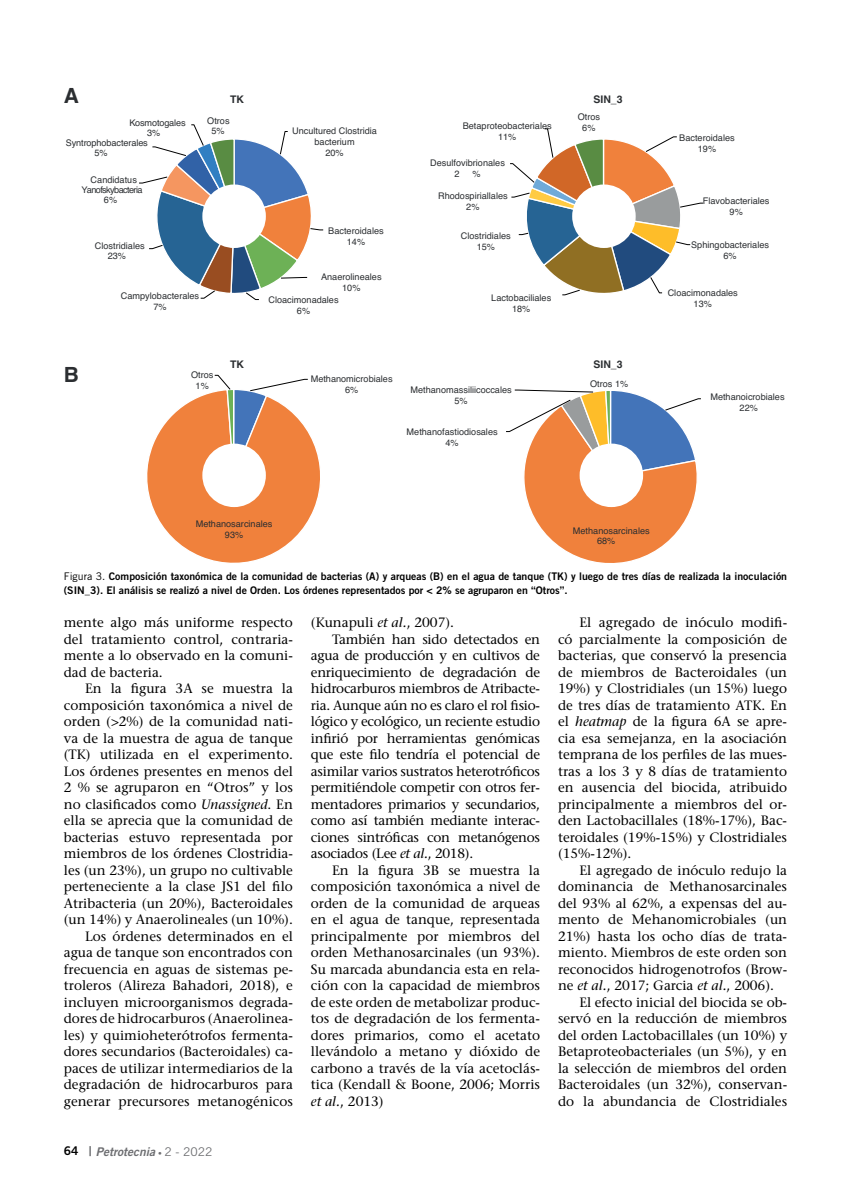
<style>
.page{position:relative;width:851px;height:1191px;background:#fff}
.page>*{position:absolute;margin:0;border:0;box-sizing:border-box;transform-origin:0 0}
.t1{font:700 20.85px "Helvetica";color:#2b2e31}
.t2{font:13.5px/16.5px "Stone Serif";color:#000;text-align:justify}
.t3{font:13.5px "Stone Serif";letter-spacing:-.02em;color:#000}
.t4{font:italic 12px "Trade Gothic Bold Two";color:#6d6e71}
.t5{font:10.5px/13.5px "Trade Gothic Bold Two";color:#000}
.t6{font:700 10.5px "Helvetica";color:#2b2e31}
.t7{font:9.15px/10.9px "Helvetica";color:#2b2e31;text-align:center}
.t8{font:9.15px/10.1px "Helvetica";letter-spacing:-.065em;color:#2b2e31;text-align:center}
.s1{font-family:"Trade Gothic"}
.s2{font-style:italic}
.s3{font-style:normal;color:#000}
.s4{font-style:normal;font-size:13.5px}
.s5{font-style:normal;font-size:7.5px}
.s6{font-family:"Trade Gothic";font-style:normal}
</style>
<div class="page">
<svg style="left:139px;top:124px;width:185px;height:176px"></svg>
<svg style="left:510px;top:128px;width:193px;height:168px"></svg>
<svg style="left:147px;top:375px;width:173px;height:188px"></svg>
<svg style="left:506px;top:389px;width:195px;height:174px"></svg>
<div style="left:202px;top:184px;width:64px;height:64px;background:#fff;border-radius:50%"></div>
<div style="left:572px;top:184px;width:63px;height:64px;background:#fff;border-radius:50%"></div>
<div style="left:202px;top:443px;width:64px;height:64px;background:#fff;border-radius:50%"></div>
<div style="left:579px;top:443px;width:64px;height:64px;background:#fff;border-radius:50%"></div>
<h1 class="t1" style="left:64px;top:83px;width:17px">A</h1>
<p class="t6" style="left:230px;top:93px;width:15px">TK</p>
<p class="t6" style="left:593px;top:93px;width:31px">SIN_3</p>
<p class="t7" style="left:147px;top:118px;width:40px;line-height:10.1px;text-align:left;text-indent:-18px">Kosmotogales<br>3%</p>
<p class="t7" style="left:207px;top:115px;width:24px">Otros</p>
<p class="t7" style="left:577px;top:112px;width:24px">Otros<br>6%</p>
<p class="t7" style="left:462px;top:121px;width:90px">Betaproteobacteriales<br>11%</p>
<p class="t7" style="left:292px;top:126px;width:86px">Uncultured Clostridia bacterium<br>20%</p>
<p class="t7" style="left:211px;top:125px;width:15px">5%</p>
<p class="t7" style="left:94px;top:138px;width:55px;line-height:10.1px;text-align:left;text-indent:-29px">Syntrophobacterales<br>5%</p>
<p class="t8" style="left:81px;top:175px;width:63px">Candidatus<br>Yanofskybacteria<br>6%</p>
<p class="t7" style="left:108px;top:241px;width:38px;line-height:10.1px;text-align:left;text-indent:-13px">Clostridiales<br>23%</p>
<p class="t7" style="left:328px;top:226px;width:57px">Bacteroidales<br>14%</p>
<p class="t7" style="left:321px;top:271px;width:62px">Anaerolineales<br>10%</p>
<p class="t7" style="left:121px;top:291px;width:80px">Campylobacterales<br>7%</p>
<p class="t7" style="left:268px;top:294px;width:72px">Cloacimonadales<br>6%</p>
<p class="t7" style="left:454px;top:157px;width:52px;text-align:left;text-indent:-24px">Desulfovibrionales<br>2</p>
<p class="t7" style="left:472px;top:168px;width:10px">%</p>
<p class="t7" style="left:438px;top:190px;width:71px">Rhodospiriallales<br>2%</p>
<p class="t7" style="left:461px;top:230px;width:51px">Clostridiales<br>15%</p>
<p class="t7" style="left:491px;top:292px;width:61px">Lactobaciliales<br>18%</p>
<h1 class="t1" style="left:64px;top:362px;width:17px">B</h1>
<p class="t7" style="left:191px;top:370px;width:24px">Otros<br>1%</p>
<p class="t6" style="left:230px;top:357px;width:15px">TK</p>
<p class="t6" style="left:593px;top:357px;width:31px">SIN_3</p>
<p class="t7" style="left:310px;top:374px;width:83px">Methanomicrobiales<br>6%</p>
<p class="t7" style="left:410px;top:385px;width:103px">Methanomassiliicoccales<br>5%</p>
<p class="t7" style="left:406px;top:426px;width:92px">Methanofastiodiosales<br>4%</p>
<p class="t7" style="left:590px;top:378px;width:40px">Otros 1%</p>
<p class="t7" style="left:679px;top:132px;width:57px">Bacteroidales<br>19%</p>
<p class="t7" style="left:702px;top:195px;width:68px">Flavobacteriales<br>9%</p>
<p class="t7" style="left:691px;top:239px;width:79px">Sphingobacteriales<br>6%</p>
<p class="t7" style="left:667px;top:287px;width:72px">Cloacimonadales<br>13%</p>
<p class="t7" style="left:710px;top:392px;width:76px">Methanoicrobiales<br>22%</p>
<p class="t7" style="left:196px;top:518px;width:78px">Methanosarcinales<br>93%</p>
<p class="t7" style="left:597px;top:526px;width:54px;line-height:10.1px;text-align:left;text-indent:-24px">Methanosarcinales<br>68%</p>
<p class="t5" style="left:64px;top:569px;width:724px"><span class="s1">Figura 3.</span> Composición taxonómica de la comunidad de bacterias (A) y arqueas (B) en el agua de tanque (TK) y luego de tres días de realizada la inoculación (SIN_3). El análisis se realizó a nivel de Orden. Los órdenes representados por &lt; 2% se agruparon en “Otros”.</p>
<p class="t2" style="left:64px;top:614px;width:230px">mente algo más uniforme respecto del tratamiento control, contraria&shy;mente a lo observado en la comuni&shy;dad de bacteria.</p>
<p class="t2" style="left:64px;top:680px;width:230px;text-align:right">En la figura 3A se muestra la composición taxonómica a nivel de orden (&gt;2%) de la comunidad nati&shy;va de la muestra de agua de tanque (TK) utilizada en el experimento.<br>Los órdenes presentes en menos del 2 % se agruparon en “Otros” y los no clasificados como <span class="s2">Unassigned</span>. En ella se aprecia que la comunidad de bacterias estuvo representada por miembros de los órdenes Clostridia&shy;les (un 23%), un grupo no cultivable perteneciente a la clase JS1 del filo Atribacteria (un 20%), Bacteroidales (un 14%) y Anaerolineales (un 10%).<br>Los órdenes determinados en el agua de tanque son encontrados con frecuencia en aguas de sistemas pe&shy;troleros (Alireza Bahadori, 2018), e incluyen microorganismos degrada&shy;dores de hidrocarburos (Anaerolinea&shy;les) y quimioheterótrofos fermenta&shy;dores secundarios (Bacteroidales) ca&shy;paces de utilizar intermediarios de la degradación de hidrocarburos para generar precursores metanogénicos</p>
<p class="t4" style="left:64px;top:1143px;width:150px"><span class="s3">64</span> <span class="s4">|</span> Petrotecnia <span class="s5">•</span> <span class="s6">2 - 2022</span></p>
<p class="t2" style="left:311px;top:614px;width:145px">(Kunapuli <span class="s2">et al.</span>, 2007).</p>
<p class="t3" style="left:332px;top:630px;width:209px">También han sido detectados en</p>
<p class="t3" style="left:311px;top:647px;width:230px">agua de producción y en cultivos de</p>
<p class="t3" style="left:311px;top:663px;width:230px">enriquecimiento de degradación de</p>
<p class="t3" style="left:311px;top:680px;width:230px">hidrocarburos miembros de Atribacte-</p>
<p class="t3" style="left:311px;top:696px;width:230px">ria. Aunque aún no es claro el rol fisio-</p>
<p class="t3" style="left:311px;top:713px;width:230px">lógico y ecológico, un reciente estudio</p>
<p class="t3" style="left:311px;top:729px;width:230px">infirió por herramientas genómicas</p>
<p class="t3" style="left:311px;top:746px;width:230px">que este filo tendría el potencial de</p>
<p class="t3" style="left:311px;top:762px;width:230px">asimilar varios sustratos heterotróficos</p>
<p class="t3" style="left:311px;top:779px;width:230px">permitiéndole competir con otros fer-</p>
<p class="t3" style="left:311px;top:795px;width:230px">mentadores primarios y secundarios,</p>
<p class="t3" style="left:311px;top:812px;width:230px">como así también mediante interac-</p>
<p class="t3" style="left:311px;top:828px;width:230px">ciones sintróficas con metanógenos</p>
<p class="t3" style="left:311px;top:845px;width:164px">asociados (Lee <span class="s2">et al.</span>, 2018).</p>
<p class="t2" style="left:332px;top:861px;width:209px">En la figura 3B se muestra la</p>
<p class="t2" style="left:311px;top:878px;width:230px">composición taxonómica a nivel de</p>
<p class="t2" style="left:311px;top:894px;width:230px">orden de la comunidad de arqueas</p>
<p class="t2" style="left:311px;top:911px;width:230px">en el agua de tanque, representada</p>
<p class="t2" style="left:311px;top:927px;width:230px">principalmente por miembros del</p>
<p class="t2" style="left:311px;top:944px;width:230px">orden Methanosarcinales (un 93%).</p>
<p class="t2" style="left:311px;top:960px;width:230px">Su marcada abundancia esta en rela-</p>
<p class="t2" style="left:311px;top:977px;width:230px">ción con la capacidad de miembros</p>
<p class="t2" style="left:311px;top:993px;width:230px">de este orden de metabolizar produc-</p>
<p class="t2" style="left:311px;top:1010px;width:230px">tos de degradación de los fermenta-</p>
<p class="t2" style="left:311px;top:1026px;width:230px">dores primarios, como el acetato</p>
<p class="t2" style="left:311px;top:1043px;width:230px">llevándolo a metano y dióxido de</p>
<p class="t2" style="left:311px;top:1059px;width:230px">carbono a través de la vía acetoclás-</p>
<p class="t2" style="left:311px;top:1076px;width:230px">tica (Kendall &amp; Boone, 2006; Morris</p>
<p class="t2" style="left:311px;top:1092px;width:74px"><span class="s2">et al.</span>, 2013)</p>
<p class="t2" style="left:558px;top:614px;width:230px;text-indent:21px">El agregado de inóculo modifi&shy;có parcialmente la composición de bacterias, que conservó la presencia de miembros de Bacteroidales (un 19%) y Clostridiales (un 15%) luego de tres días de tratamiento ATK. En el <span class="s2">heatmap</span> de la figura 6A se apre&shy;cia esa semejanza, en la asociación temprana de los perfiles de las mues&shy;tras a los 3 y 8 días de tratamiento en ausencia del biocida, atribuido principalmente a miembros del or&shy;den Lactobacillales (18%-17%), Bac&shy;teroidales (19%-15%) y Clostridiales (15%-12%).</p>
<p class="t2" style="left:579px;top:861px;width:209px">El agregado de inóculo redujo la</p>
<p class="t2" style="left:558px;top:878px;width:230px">dominancia de Methanosarcinales</p>
<p class="t2" style="left:558px;top:894px;width:230px">del 93% al 62%, a expensas del au-</p>
<p class="t2" style="left:558px;top:911px;width:230px">mento de Mehanomicrobiales (un</p>
<p class="t2" style="left:558px;top:927px;width:230px">21%) hasta los ocho días de trata-</p>
<p class="t2" style="left:558px;top:944px;width:230px">miento. Miembros de este orden son</p>
<p class="t2" style="left:558px;top:960px;width:230px">reconocidos hidrogenotrofos (Brow-</p>
<p class="t2" style="left:558px;top:977px;width:217px">ne <span class="s2">et al.</span>, 2017; Garcia <span class="s2">et al.</span>, 2006).</p>
<p class="t2" style="left:579px;top:993px;width:209px">El efecto inicial del biocida se ob-</p>
<p class="t2" style="left:558px;top:1010px;width:230px">servó en la reducción de miembros</p>
<p class="t2" style="left:558px;top:1026px;width:230px">del orden Lactobacillales (un 10%) y</p>
<p class="t2" style="left:558px;top:1043px;width:230px">Betaproteobacteriales (un 5%), y en</p>
<p class="t2" style="left:558px;top:1059px;width:230px">la selección de miembros del orden</p>
<p class="t2" style="left:558px;top:1076px;width:230px">Bacteroidales (un 32%), conservan-</p>
<p class="t2" style="left:558px;top:1092px;width:230px">do la abundancia de Clostridiales</p>
</div>
